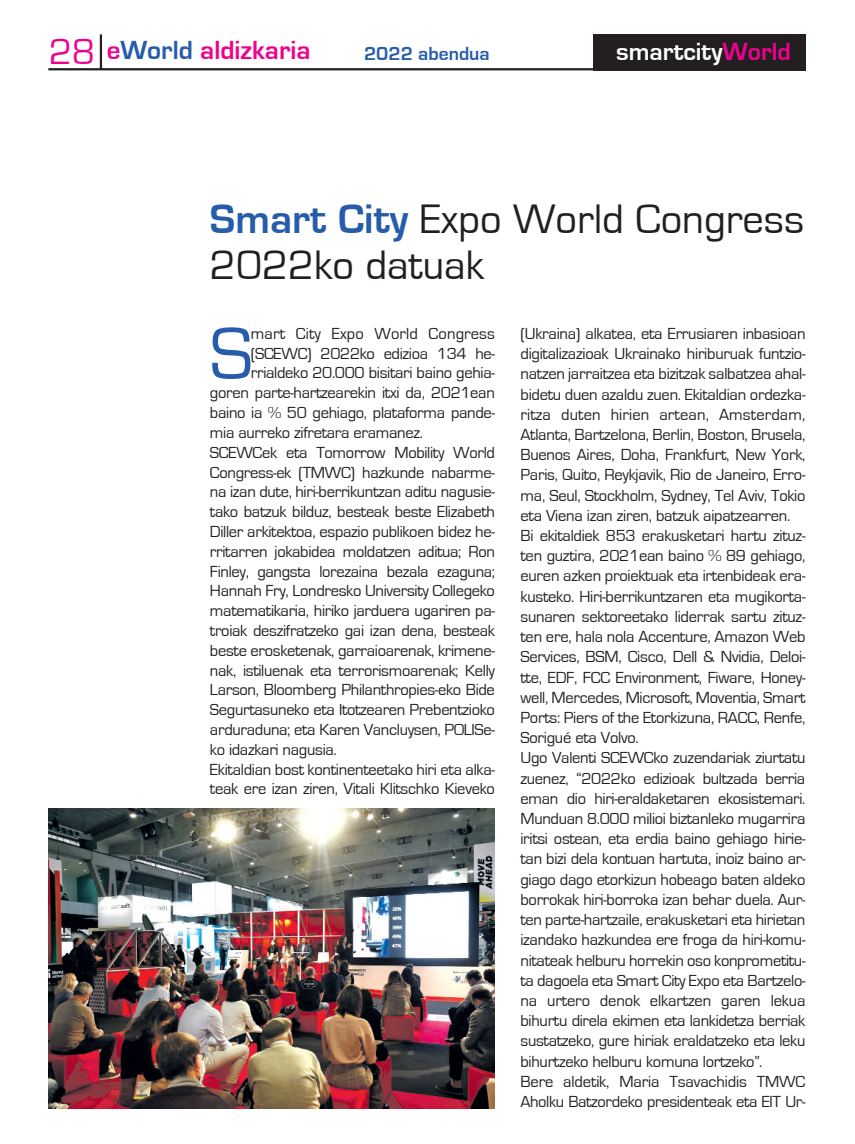
<style>
.page{position:relative;width:855px;height:1144px;background:#fff}
.page>*{position:absolute;margin:0;border:0;box-sizing:border-box;transform-origin:0 0}
.t1{font:75.9px "Eurostile";color:#275caa}
.t2{font:42.45px/46.5px "Eurostile";color:#231f20}
.t3{font:700 27px "Eurostile";color:#ed028c}
.t4{font:700 25.5px "Eurostile";color:#fff}
.t5{font:700 19.5px "Eurostile";color:#275caa}
.t6{font:16.5px/20.2px "Eurostile";letter-spacing:-.02em;color:#231f20}
.t7{font:16.5px "Eurostile";letter-spacing:.005em;color:#231f20}
.s1{font-weight:400;font-size:37.5px}
.s2{color:#275caa}
.s3{color:#ed028c}
.s4{font-weight:700;color:#275caa}
</style>
<div class="page">
<hr style="left:48px;top:68px;width:755px;height:2px;background:#231f20">
<div style="left:593px;top:34px;width:212px;height:37px;background:#231f20"></div>
<hr style="left:100px;top:34px;width:2px;height:35px;background:#231f20">
<img style="left:48px;top:808px;width:447px;height:300px">
<h3 class="t3" style="left:49px;top:37px;width:263px"><span class="s1">28</span> e<span class="s2">World</span> aldizkaria</h3>
<p class="t5" style="left:364px;top:45px;width:127px">2022 abendua</p>
<h3 class="t4" style="left:616px;top:40px;width:176px">smartcity<span class="s3">World</span></h3>
<h2 class="t2" style="left:210px;top:197px;width:596px"><span class="s4">Smart City</span> Expo World Congress<br>2022ko datuak</h2>
<h1 class="t1" style="left:210px;top:318px;width:44px">S</h1>
<p class="t7" style="left:251px;top:326px;width:246px">mart City Expo World Congress</p>
<p class="t6" style="left:251px;top:344px;width:245px">(SCEWC) 2022ko edizioa 134 he-</p>
<p class="t6" style="left:251px;top:363px;width:245px">rrialdeko 20.000 bisitari baino gehia-</p>
<p class="t6" style="left:210px;top:383px;width:286px">goren parte-hartzearekin itxi da, 2021ean</p>
<p class="t6" style="left:210px;top:403px;width:286px">baino ia % 50 gehiago, plataforma pande-</p>
<p class="t6" style="left:210px;top:423px;width:215px">mia aurreko zifretara eramanez.</p>
<p class="t6" style="left:210px;top:443px;width:286px">SCEWCek eta Tomorrow Mobility World</p>
<p class="t6" style="left:210px;top:462px;width:286px">Congress-ek (TMWC) hazkunde nabarme-</p>
<p class="t6" style="left:210px;top:482px;width:286px">na izan dute, hiri-berrikuntzan aditu nagusie-</p>
<p class="t6" style="left:210px;top:502px;width:286px">tako batzuk bilduz, besteak beste Elizabeth</p>
<p class="t6" style="left:210px;top:522px;width:286px">Diller arkitektoa, espazio publikoen bidez he-</p>
<p class="t6" style="left:210px;top:542px;width:286px">rritarren jokabidea moldatzen aditua; Ron</p>
<p class="t6" style="left:210px;top:561px;width:286px">Finley, gangsta lorezaina bezala ezaguna;</p>
<p class="t6" style="left:210px;top:581px;width:286px">Hannah Fry, Londresko University Collegeko</p>
<p class="t6" style="left:210px;top:601px;width:286px">matematikaria, hiriko jarduera ugariren pa-</p>
<p class="t6" style="left:210px;top:621px;width:286px">troiak deszifratzeko gai izan dena, besteak</p>
<p class="t6" style="left:210px;top:641px;width:286px">beste erosketenak, garraioarenak, krimene-</p>
<p class="t6" style="left:210px;top:660px;width:286px">nak, istiluenak eta terrorismoarenak; Kelly</p>
<p class="t6" style="left:210px;top:680px;width:286px">Larson, Bloomberg Philanthropies-eko Bide</p>
<p class="t6" style="left:210px;top:700px;width:286px">Segurtasuneko eta Itotzearen Prebentzioko</p>
<p class="t6" style="left:210px;top:720px;width:286px">arduraduna; eta Karen Vancluysen, POLISe-</p>
<p class="t6" style="left:210px;top:740px;width:128px">ko idazkari nagusia.</p>
<p class="t6" style="left:210px;top:759px;width:286px">Ekitaldian bost kontinenteetako hiri eta alka-</p>
<p class="t6" style="left:210px;top:779px;width:286px">teak ere izan ziren, Vitali Klitschko Kieveko</p>
<p class="t6" style="left:520px;top:324px;width:286px">(Ukraina) alkatea, eta Errusiaren inbasioan digitalizazioak Ukrainako hiriburuak funtzio&shy;natzen jarraitzea eta bizitzak salbatzea ahal&shy;bidetu duen azaldu zuen. Ekitaldian ordezka&shy;ritza duten hirien artean, Amsterdam, Atlanta, Bartzelona, Berlin, Boston, Brusela, Buenos Aires, Doha, Frankfurt, New York, Paris, Quito, Reykjavik, Rio de Janeiro, Erro&shy;ma, Seul, Stockholm, Sydney, Tel Aviv, Tokio eta Viena izan ziren, batzuk aipatzearren.<br>Bi ekitaldiek 853 erakusketari hartu zituz&shy;ten guztira, 2021ean baino % 89 gehiago, euren azken proiektuak eta irtenbideak era&shy;kusteko. Hiri-berrikuntzaren eta mugikorta&shy;sunaren sektoreetako liderrak sartu zituz&shy;ten ere, hala nola Accenture, Amazon Web Services, BSM, Cisco, Dell &amp; Nvidia, Deloi&shy;tte, EDF, FCC Environment, Fiware, Honey&shy;well, Mercedes, Microsoft, Moventia, Smart Ports: Piers of the Etorkizuna, RACC, Renfe, Sorigué eta Volvo.<br>Ugo Valenti SCEWCko zuzendariak ziurtatu zuenez, “2022ko edizioak bultzada berria eman dio hiri-eraldaketaren ekosistemari.<br>Munduan 8.000 milioi biztanleko mugarrira iritsi ostean, eta erdia baino gehiago hirie&shy;tan bizi dela kontuan hartuta, inoiz baino ar&shy;giago dago etorkizun hobeago baten aldeko borrokak hiri-borroka izan behar duela. Aur&shy;ten parte-hartzaile, erakusketari eta hirietan izandako hazkundea ere froga da hiri-komu&shy;nitateak helburu horrekin oso konprometitu&shy;ta dagoela eta Smart City Expo eta Bartzelo&shy;na urtero denok elkartzen garen lekua bihurtu direla ekimen eta lankidetza berriak sustatzeko, gure hiriak eraldatzeko eta leku bihurtzeko helburu komuna lortzeko”.<br>Bere aldetik, Maria Tsavachidis TMWC Aholku Batzordeko presidenteak eta EIT Ur-</p>
</div>
